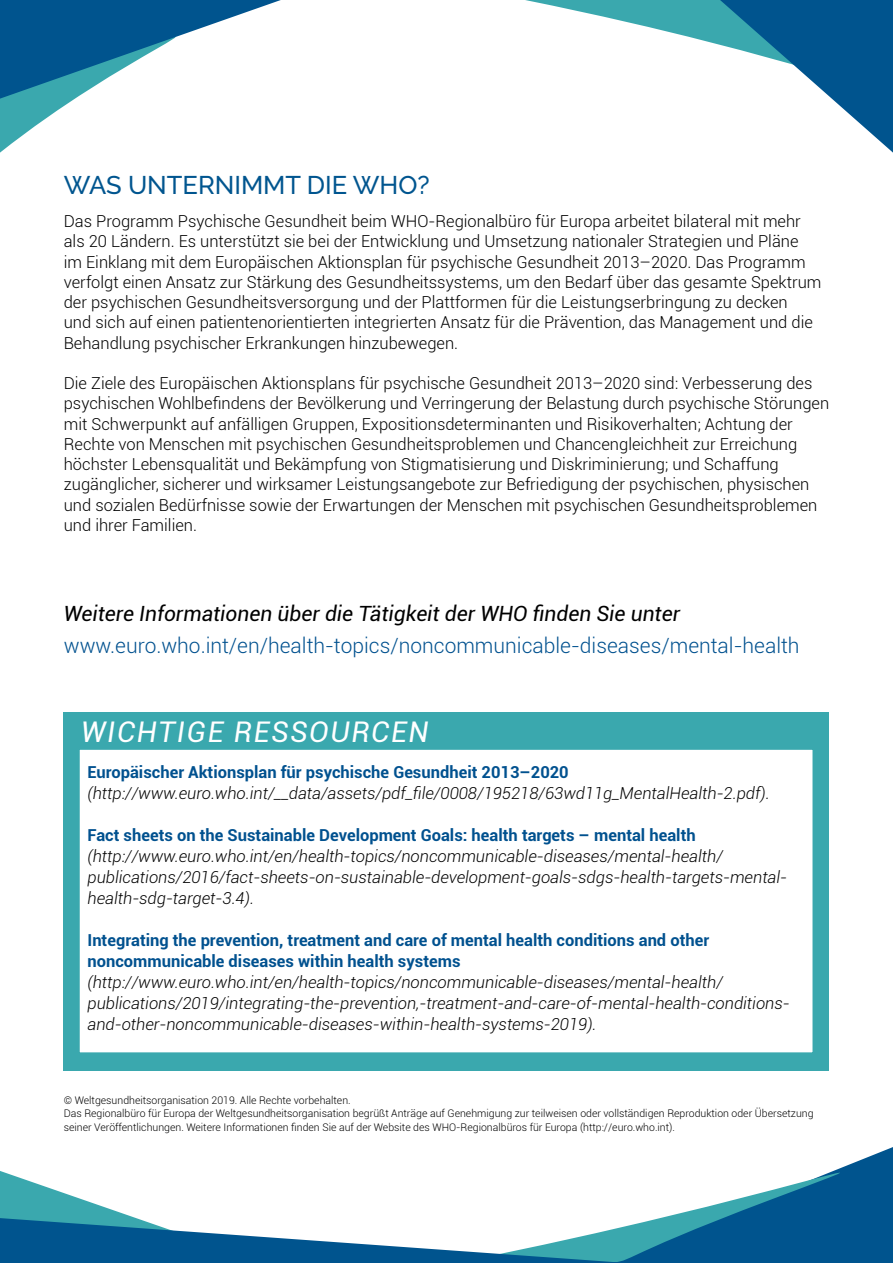
<style>
.page{position:relative;width:893px;height:1263px;background:#fff}
.page>*{position:absolute;margin:0;border:0;box-sizing:border-box;transform-origin:0 0}
.t1{font:italic 28.5px "Roboto";letter-spacing:.06em;color:#fff}
.t2{font:500 25.5px "Raleway";color:#00558f}
.t3{font:300 21px "Roboto";color:#00518f}
.t4{font:italic 21px "Roboto";color:#000}
.t5{font:300 16.5px/20.2px "Roboto";color:#000}
.t6{font:italic 300 16.5px/21px "Roboto";color:#000}
.t7{font:700 16.5px/21px "Roboto";color:#00518f}
.t8{font:300 10.5px/13.5px "Roboto";color:#000}
</style>
<div class="page">
<svg style="left:0;top:0;width:281px;height:153px"></svg>
<svg style="left:525px;top:0;width:368px;height:153px"></svg>
<svg style="left:0;top:1147px;width:893px;height:116px"></svg>
<div style="left:64px;top:712px;width:765px;height:358px;background:#3aa8ae"></div>
<div style="left:75px;top:745px;width:742px;height:312px;background:#fff;border:4px solid #3aa8ae"></div>
<h2 class="t2" style="left:64px;top:170px;width:367px">WAS UNTERNIMMT DIE WHO?</h2>
<p class="t5" style="left:64px;top:211px;width:759px">Das Programm Psychische Gesundheit beim WHO-Regionalbüro für Europa arbeitet bilateral mit mehr als 20 Ländern. Es unterstützt sie bei der Entwicklung und Umsetzung nationaler Strategien und Pläne<br>im Einklang mit dem Europäischen Aktionsplan für psychische Gesundheit 2013–2020. Das Programm verfolgt einen Ansatz zur Stärkung des Gesundheitssystems, um den Bedarf über das gesamte Spektrum der psychischen Gesundheitsversorgung und der Plattformen für die Leistungserbringung zu decken<br>und sich auf einen patientenorientierten integrierten Ansatz für die Prävention, das Management und die Behandlung psychischer Erkrankungen hinzubewegen.</p>
<p class="t5" style="left:64px;top:372px;width:767px">Die Ziele des Europäischen Aktionsplans für psychische Gesundheit 2013–2020 sind: Verbesserung des psychischen Wohlbefindens der Bevölkerung und Verringerung der Belastung durch psychische Störungen mit Schwerpunkt auf anfälligen Gruppen, Expositionsdeterminanten und Risikoverhalten; Achtung der Rechte von Menschen mit psychischen Gesundheitsproblemen und Chancengleichheit zur Erreichung höchster Lebensqualität und Bekämpfung von Stigmatisierung und Diskriminierung; und Schaffung zugänglicher, sicherer und wirksamer Leistungsangebote zur Befriedigung der psychischen, physischen und sozialen Bedürfnisse sowie der Erwartungen der Menschen mit psychischen Gesundheitsproblemen und ihrer Familien.</p>
<p class="t4" style="left:64px;top:599px;width:618px">Weitere Informationen über die Tätigkeit der WHO finden Sie unter</p>
<p class="t3" style="left:64px;top:631px;width:737px">www.euro.who.int/en/health-topics/noncommunicable-diseases/mental-health</p>
<h1 class="t1" style="left:81px;top:711px;width:349px">WICHTIGE RESSOURCEN</h1>
<p class="t7" style="left:88px;top:761px;width:483px">Europäischer Aktionsplan für psychische Gesundheit 2013–2020</p>
<p class="t6" style="left:88px;top:782px;width:684px">(http://www.euro.who.int/__data/assets/pdf_file/0008/195218/63wd11g_MentalHealth-2.pdf).</p>
<p class="t7" style="left:88px;top:824px;width:610px">Fact sheets on the Sustainable Development Goals: health targets – mental health</p>
<p class="t6" style="left:88px;top:845px;width:701px">(http://www.euro.who.int/en/health-topics/noncommunicable-diseases/mental-health/ publications/2016/fact-sheets-on-sustainable-development-goals-sdgs-health-targets-mental&shy;health-sdg-target-3.4).</p>
<p class="t7" style="left:88px;top:929px;width:623px">Integrating the prevention, treatment and care of mental health conditions and other noncommunicable diseases within health systems</p>
<p class="t6" style="left:88px;top:971px;width:704px">(http://www.euro.who.int/en/health-topics/noncommunicable-diseases/mental-health/ publications/2019/integrating-the-prevention,-treatment-and-care-of-mental-health-conditions&shy;and-other-noncommunicable-diseases-within-health-systems-2019).</p>
<p class="t8" style="left:64px;top:1093px;width:751px">© Weltgesundheitsorganisation 2019. Alle Rechte vorbehalten.<br>Das Regionalbüro für Europa der Weltgesundheitsorganisation begrüßt Anträge auf Genehmigung zur teilweisen oder vollständigen Reproduktion oder Übersetzung seiner Veröffentlichungen. Weitere Informationen finden Sie auf der Website des WHO-Regionalbüros für Europa (http://euro.who.int).</p>
</div>
